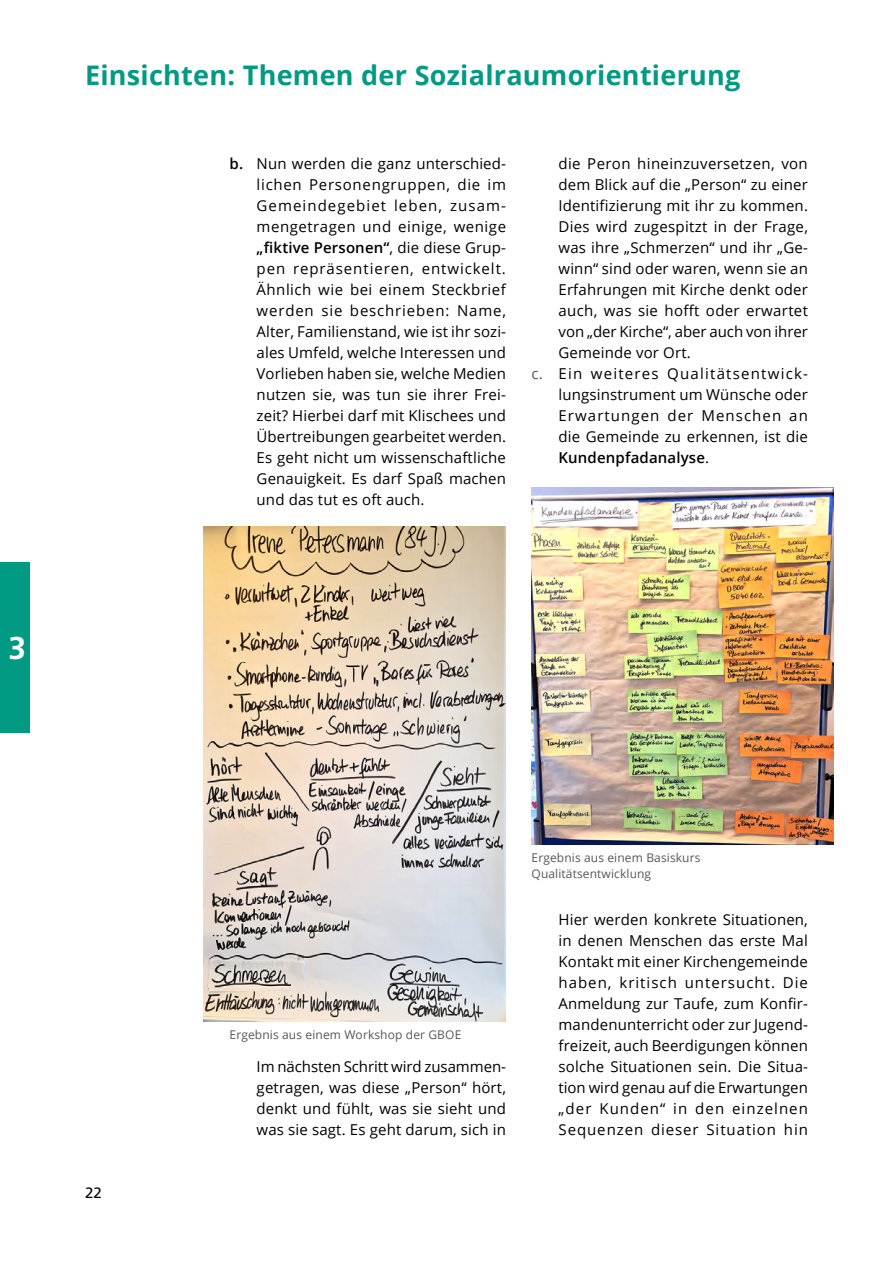
<style>
.page{position:relative;width:893px;height:1263px;background:#fff}
.page>*{position:absolute;margin:0;border:0;box-sizing:border-box;transform-origin:0 0}
.t1{font:700 31.5px "Frutiger LT Com";color:#fff}
.t2{font:700 27px "Open Sans";letter-spacing:.01em;color:#009982}
.t3{font:15px/21px "Open Sans";letter-spacing:.01em;color:#000;text-align:justify}
.t4{font:15px "Open Sans";letter-spacing:.08em;color:#000}
.t5{font:15px "Open Sans";letter-spacing:.07em;color:#000}
.t6{font:600 15px "Open Sans";letter-spacing:.01em;color:#000}
.t7{font:15px "Frutiger LT Com";color:#000}
.t8{font:12px/16.8px "Open Sans";letter-spacing:.01em;color:#575756}
.s1{font-weight:600}
.s2{color:#575756}
.s3{font-weight:400}
</style>
<div class="page">
<div style="left:0;top:562px;width:30px;height:170px;background:#009982"></div>
<img style="left:203px;top:526px;width:303px;height:496px">
<img style="left:531px;top:487px;width:302px;height:358px">
<h1 class="t1" style="left:9px;top:630px;width:19px">3</h1>
<h2 class="t2" style="left:85px;top:56px;width:657px">Einsichten: Themen der Sozialraumorientierung</h2>
<p class="t3" style="left:257px;top:153px;width:251px;text-indent:-27px"><span class="s1">b.</span> Nun werden die ganz unterschied&shy;lichen Personengruppen, die im Gemeindegebiet leben, zusam&shy;mengetragen und einige, wenige <span class="s1">„fiktive Personen“</span>, die diese Grup&shy;pen repräsentieren, entwickelt.<br>Ähnlich wie bei einem Steckbrief werden sie beschrieben: Name, Alter, Familienstand, wie ist ihr sozi&shy;ales Umfeld, welche Interessen und Vorlieben haben sie, welche Medien nutzen sie, was tun sie ihrer Frei&shy;zeit? Hierbei darf mit Klischees und Übertreibungen gearbeitet werden.<br>Es geht nicht um wissenschaftliche Genauigkeit. Es darf Spaß machen und das tut es oft auch.</p>
<p class="t3" style="left:558px;top:153px;width:251px">die Peron hineinzuversetzen, von</p>
<p class="t3" style="left:558px;top:174px;width:251px">dem Blick auf die „Person“ zu einer</p>
<p class="t3" style="left:558px;top:195px;width:251px">Identifizierung mit ihr zu kommen.</p>
<p class="t3" style="left:558px;top:216px;width:251px">Dies wird zugespitzt in der Frage,</p>
<p class="t3" style="left:558px;top:237px;width:251px">was ihre „Schmerzen“ und ihr „Ge-</p>
<p class="t3" style="left:558px;top:258px;width:251px">winn“ sind oder waren, wenn sie an</p>
<p class="t3" style="left:558px;top:279px;width:251px">Erfahrungen mit Kirche denkt oder</p>
<p class="t3" style="left:558px;top:300px;width:251px">auch, was sie hofft oder erwartet</p>
<p class="t3" style="left:558px;top:321px;width:251px">von „der Kirche“, aber auch von ihrer</p>
<p class="t3" style="left:558px;top:342px;width:134px">Gemeinde vor Ort.</p>
<p class="t4" style="left:531px;top:363px;width:278px"><span class="s2">c.</span> Ein weiteres Qualitätsentwick-</p>
<p class="t3" style="left:558px;top:384px;width:251px">lungsinstrument um Wünsche oder</p>
<p class="t5" style="left:558px;top:405px;width:251px">Erwartungen der Menschen an</p>
<p class="t3" style="left:558px;top:426px;width:251px">die Gemeinde zu erkennen, ist die</p>
<p class="t6" style="left:558px;top:447px;width:152px">Kundenpfadanalyse<span class="s3">.</span></p>
<p class="t7" style="left:85px;top:1184px;width:18px">22</p>
<p class="t8" style="left:230px;top:1026px;width:233px">Ergebnis aus einem Workshop der GBOE</p>
<p class="t3" style="left:257px;top:1056px;width:251px">Im nächsten Schritt wird zusammen&shy;getragen, was diese „Person“ hört, denkt und fühlt, was sie sieht und was sie sagt. Es geht darum, sich in</p>
<p class="t8" style="left:531px;top:848px;width:170px">Ergebnis aus einem Basiskurs<br>Qualitätsentwicklung</p>
<p class="t3" style="left:558px;top:909px;width:251px">Hier werden konkrete Situationen, in denen Menschen das erste Mal Kontakt mit einer Kirchengemeinde haben, kritisch untersucht. Die Anmeldung zur Taufe, zum Konfir&shy;mandenunterricht oder zur Jugend&shy;freizeit, auch Beerdigungen können solche Situationen sein. Die Situa&shy;tion wird genau auf die Erwartungen „der Kunden“ in den einzelnen Sequenzen dieser Situation hin</p>
</div>
